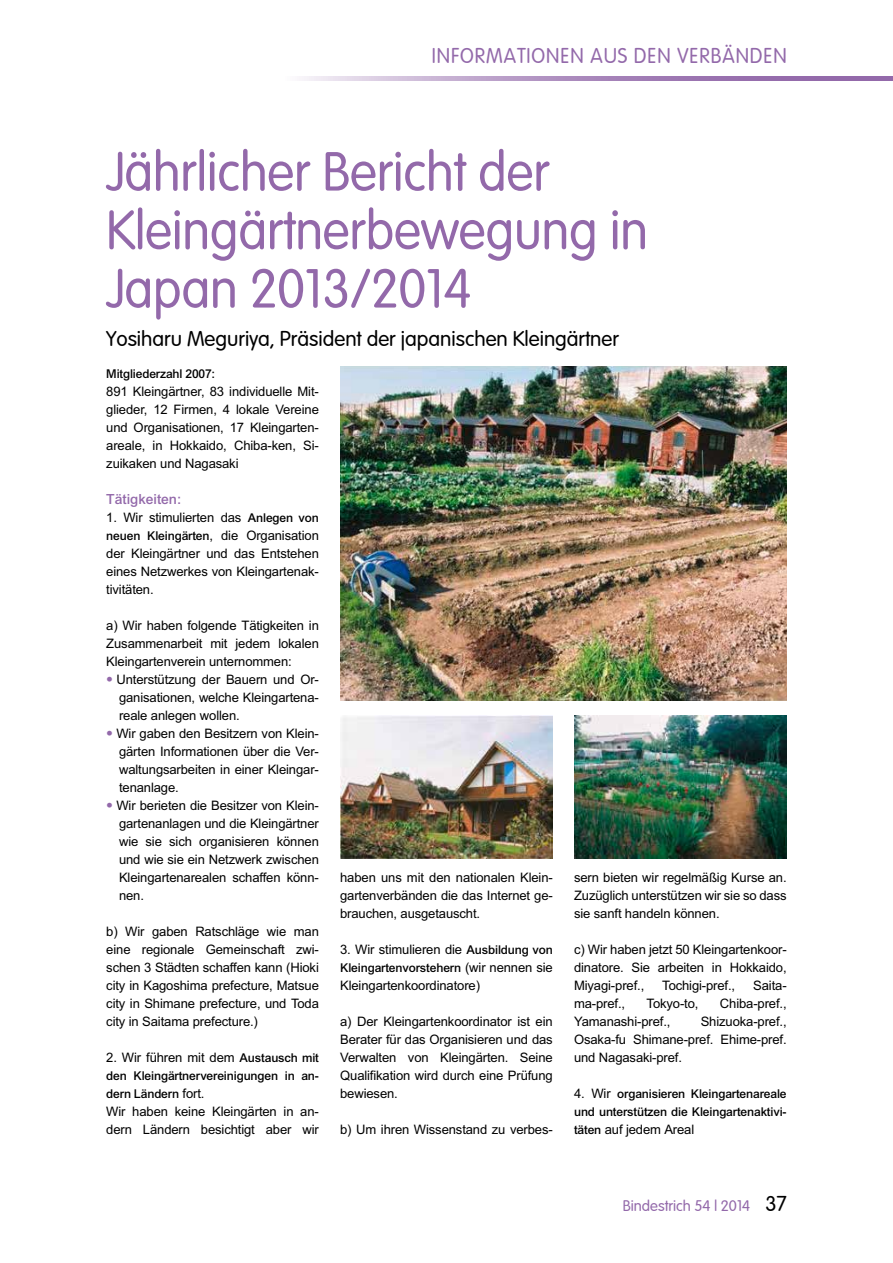
<style>
.page{position:relative;width:893px;height:1263px;background:#fff}
.page>*{position:absolute;margin:0;border:0;box-sizing:border-box;transform-origin:0 0}
.t1{font:54px/58.5px "Vogue Plain";color:#9369aa;scale:.95 1}
.t2{font:21px "Vogue Plain";color:#000}
.t3{font:21px "Vogue Plain";letter-spacing:.05em;color:#9369aa;scale:.95 1}
.t4{font:15px "Vogue Plain";color:#9369aa}
.t5{font:15px "Arial Bld";color:#9369aa}
.t6{font:13.05px/18px "Arial";letter-spacing:-.01em;color:#000;text-align:justify}
.t7{font:13.05px/18px "Arial Bld";letter-spacing:-.01em;color:#000}
.s1{font-family:"Arial Bld"}
.s2{font-family:"Arial"}
.s3{font-size:19.5px;color:#9369aa}
.s4{font-size:21px;color:#000}
</style>
<div class="page">
<svg style="left:302px;top:77px;width:591px;height:4px;background:#b193c1"></svg>
<img style="left:340px;top:367px;width:446px;height:333px">
<img style="left:340px;top:716px;width:213px;height:142px">
<img style="left:574px;top:716px;width:213px;height:142px">
<h2 class="t3" style="left:432px;top:44px;width:375px">INFORMATIONEN AUS DEN VERBÄNDEN</h2>
<h1 class="t1" style="left:106px;top:142px;width:571px">Jährlicher Bericht der<br>Kleingärtnerbewegung in<br>Japan 2013/2014</h1>
<h2 class="t2" style="left:106px;top:326px;width:514px">Yosiharu Meguriya, Präsident der japanischen Kleingärtner</h2>
<p class="t7" style="left:106px;top:366px;width:110px">Mitgliederzahl 2007:</p>
<p class="t6" style="left:106px;top:383px;width:214px">891 Kleingärtner, 83 individuelle Mit&shy;glieder, 12 Firmen, 4 lokale Vereine und Organisationen, 17 Kleingarten&shy;areale, in Hokkaido, Chiba-ken, Si&shy;zuikaken und Nagasaki</p>
<p class="t5" style="left:106px;top:489px;width:77px">Tätigkeiten:</p>
<p class="t6" style="left:106px;top:509px;width:214px">1. Wir stimulierten das <span class="s1">Anlegen von</span></p>
<p class="t7" style="left:106px;top:528px;width:214px">neuen Kleingärten<span class="s2">, die Organisation</span></p>
<p class="t6" style="left:106px;top:545px;width:214px">der Kleingärtner und das Entstehen eines Netzwerkes von Kleingartenak&shy;tivitäten.</p>
<p class="t6" style="left:106px;top:617px;width:214px">a) Wir haben folgende Tätigkeiten in Zusammenarbeit mit jedem lokalen Kleingartenverein unternommen:</p>
<p class="t6" style="left:119px;top:671px;width:201px;text-indent:-13px"><span class="s3">•</span> Unterstützung der Bauern und Or&shy;ganisationen, welche Kleingartena&shy;reale anlegen wollen.</p>
<p class="t6" style="left:119px;top:725px;width:201px;text-indent:-13px"><span class="s3">•</span> Wir gaben den Besitzern von Klein&shy;gärten Informationen über die Ver&shy;waltungsarbeiten in einer Kleingar&shy;tenanlage.</p>
<p class="t6" style="left:119px;top:797px;width:201px;text-indent:-13px"><span class="s3">•</span> Wir berieten die Besitzer von Klein&shy;gartenanlagen und die Kleingärtner wie sie sich organisieren können und wie sie ein Netzwerk zwischen Kleingartenarealen schaffen könn&shy;nen.</p>
<p class="t6" style="left:106px;top:923px;width:214px">b) Wir gaben Ratschläge wie man eine regionale Gemeinschaft zwi&shy;schen 3 Städten schaffen kann (Hioki city in Kagoshima prefecture, Matsue city in Shimane prefecture, und Toda city in Saitama prefecture.)</p>
<p class="t6" style="left:106px;top:1049px;width:214px">2. Wir führen mit dem <span class="s1">Austausch mit</span></p>
<p class="t7" style="left:106px;top:1068px;width:214px">den Kleingärtnervereinigungen in an&shy;dern Ländern <span class="s2">fort.</span></p>
<p class="t6" style="left:106px;top:1103px;width:214px">Wir haben keine Kleingärten in an&shy;dern Ländern besichtigt aber wir</p>
<p class="t6" style="left:574px;top:869px;width:214px">sern bieten wir regelmäßig Kurse an.<br>Zuzüglich unterstützen wir sie so dass sie sanft handeln können.</p>
<p class="t6" style="left:574px;top:941px;width:214px">c) Wir haben jetzt 50 Kleingartenkoor&shy;dinatore. Sie arbeiten in Hokkaido, Miyagi-pref.,</p>
<p class="t6" style="left:340px;top:869px;width:214px">haben uns mit den nationalen Klein&shy;gartenverbänden die das Internet ge&shy;brauchen, ausgetauscht.</p>
<p class="t6" style="left:340px;top:941px;width:214px">3. Wir stimulieren die <span class="s1">Ausbildung von</span></p>
<p class="t7" style="left:340px;top:960px;width:214px">Kleingartenvorstehern <span class="s2">(wir nennen sie</span></p>
<p class="t6" style="left:340px;top:977px;width:141px">Kleingartenkoordinatore)</p>
<p class="t6" style="left:340px;top:1013px;width:214px">a) Der Kleingartenkoordinator ist ein Berater für das Organisieren und das Verwalten von Kleingärten. Seine Qualifikation wird durch eine Prüfung bewiesen.</p>
<p class="t6" style="left:340px;top:1121px;width:214px">b) Um ihren Wissenstand zu verbes-</p>
<p class="t6" style="left:662px;top:977px;width:75px">Tochigi-pref.,</p>
<p class="t6" style="left:753px;top:977px;width:35px">Saita-</p>
<p class="t6" style="left:574px;top:995px;width:53px">ma-pref.,</p>
<p class="t6" style="left:647px;top:995px;width:53px">Tokyo-to,</p>
<p class="t6" style="left:720px;top:995px;width:68px">Chiba-pref.,</p>
<p class="t6" style="left:574px;top:1013px;width:98px">Yamanashi-pref.,</p>
<p class="t6" style="left:574px;top:1013px;width:214px;text-indent:127px">Shizuoka-pref., Osaka-fu Shimane-pref. Ehime-pref. und Nagasaki-pref.</p>
<p class="t7" style="left:574px;top:1086px;width:214px"><span class="s2">4. Wir</span> organisieren Kleingartenareale und unterstützen die Kleingartenaktivi-</p>
<p class="t6" style="left:574px;top:1121px;width:122px"><span class="s1">täten</span> auf jedem Areal</p>
<p class="t4" style="left:623px;top:1197px;width:165px">Bindestrich 54 | 2014 <span class="s4">37</span></p>
</div>
